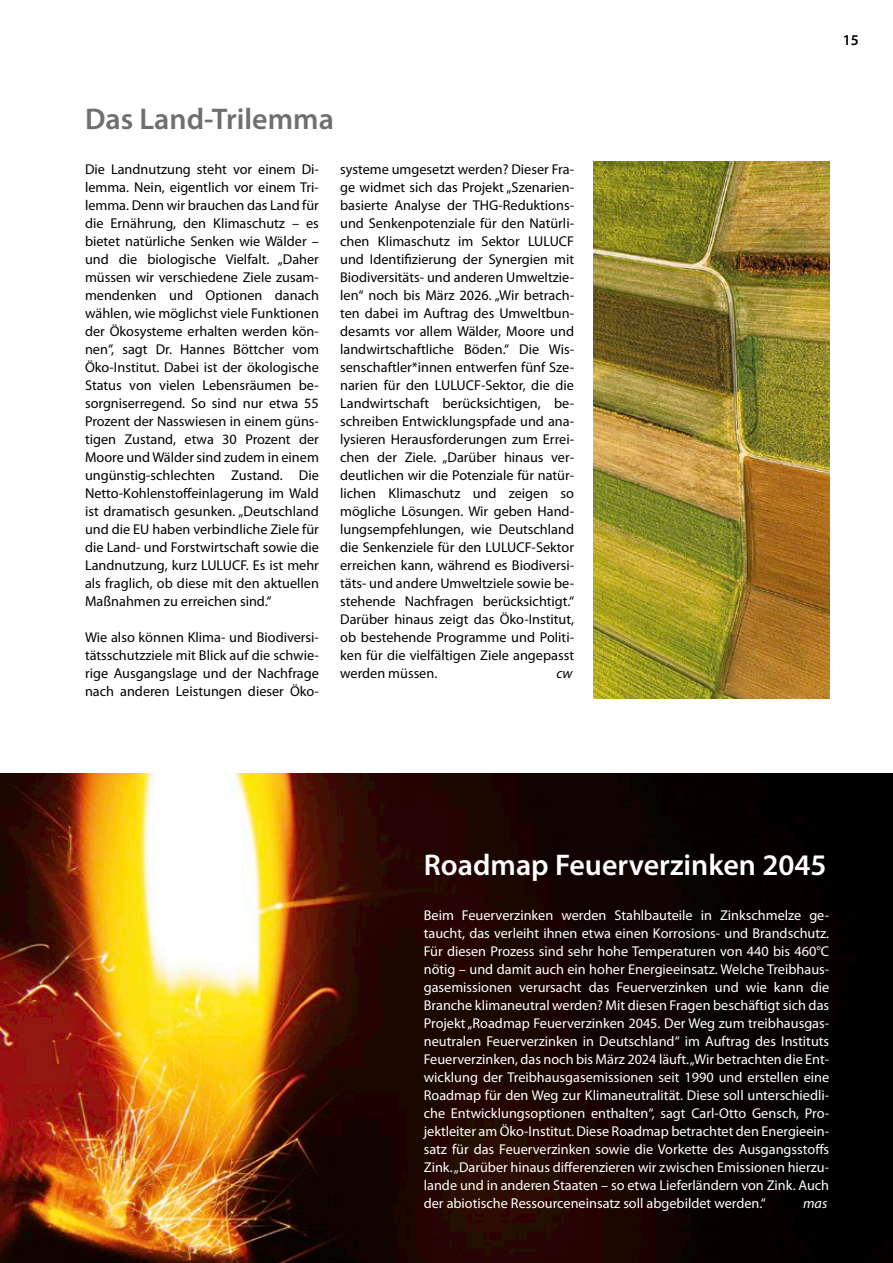
<style>
.page{position:relative;width:893px;height:1263px;background:#fff}
.page>*{position:absolute;margin:0;border:0;box-sizing:border-box;transform-origin:0 0}
.t1{font:600 30px "Myriad Pro";color:#fff}
.t2{font:600 30px "Myriad Pro";color:#706f6e}
.t3{font:600 15px "Myriad Pro";color:#000}
.t4{font:14.25px/18px "Myriad Pro";color:#000;text-align:justify}
.t5{font:14.25px/18px "Myriad Pro";color:#fff;text-align:justify}
.t6{font:italic 14.25px "Myriad Pro";color:#fff}
.t7{font:italic 14.25px "Myriad Pro";color:#000}
</style>
<div class="page">
<img style="left:0;top:774px;width:893px;height:489px">
<img style="left:593px;top:162px;width:236px;height:537px">
<h1 class="t2" style="left:85px;top:100px;width:250px">Das Land-Trilemma</h1>
<p class="t4" style="left:85px;top:160px;width:235px">Die Landnutzung steht vor einem Di&shy;lemma. Nein, eigentlich vor einem Tri&shy;lemma. Denn wir brauchen das Land für die Ernährung, den Klimaschutz – es bietet natürliche Senken wie Wälder – und die biologische Vielfalt. „Daher müssen wir verschiedene Ziele zusam&shy;mendenken und Optionen danach wählen, wie möglichst viele Funktionen der Ökosysteme erhalten werden kön&shy;nen“, sagt Dr. Hannes Böttcher vom Öko-Institut. Dabei ist der ökologische Status von vielen Lebensräumen be&shy;sorgniserregend. So sind nur etwa 55<br>Prozent der Nasswiesen in einem güns&shy;tigen Zustand, etwa 30 Prozent der Moore und Wälder sind zudem in einem ungünstig-schlechten Zustand. Die Netto-Kohlenstoffeinlagerung im Wald ist dramatisch gesunken. „Deutschland und die EU haben verbindliche Ziele für die Land- und Forstwirtschaft sowie die Landnutzung, kurz LULUCF. Es ist mehr als fraglich, ob diese mit den aktuellen Maßnahmen zu erreichen sind.“</p>
<p class="t4" style="left:85px;top:628px;width:235px">Wie also können Klima- und Biodiversi&shy;tätsschutzziele mit Blick auf die schwie&shy;rige Ausgangslage und der Nachfrage nach anderen Leistungen dieser Öko-</p>
<p class="t4" style="left:340px;top:160px;width:235px">systeme umgesetzt werden? Dieser Fra&shy;ge widmet sich das Projekt „Szenarien&shy;basierte Analyse der THG-Reduktions&shy;und Senkenpotenziale für den Natürli&shy;chen Klimaschutz im Sektor LULUCF und Identifizierung der Synergien mit Biodiversitäts- und anderen Umweltzie&shy;len“ noch bis März 2026. „Wir betrach&shy;ten dabei im Auftrag des Umweltbun&shy;desamts vor allem Wälder, Moore und landwirtschaftliche Böden.“ Die Wis&shy;senschaftler*innen entwerfen fünf Sze&shy;narien für den LULUCF-Sektor, die die Landwirtschaft berücksichtigen, be&shy;schreiben Entwicklungspfade und ana&shy;lysieren Herausforderungen zum Errei&shy;chen der Ziele. „Darüber hinaus ver&shy;deutlichen wir die Potenziale für natür&shy;lichen Klimaschutz und zeigen so mögliche Lösungen. Wir geben Hand&shy;lungsempfehlungen, wie Deutschland die Senkenziele für den LULUCF-Sektor erreichen kann, während es Biodiversi&shy;täts- und andere Umweltziele sowie be&shy;stehende Nachfragen berücksichtigt.“ Darüber hinaus zeigt das Öko-Institut, ob bestehende Programme und Politi&shy;ken für die vielfältigen Ziele angepasst werden müssen.</p>
<p class="t7" style="left:556px;top:664px;width:18px">cw</p>
<p class="t3" style="left:843px;top:31px;width:18px">15</p>
<h1 class="t1" style="left:424px;top:846px;width:404px">Roadmap Feuerverzinken 2045</h1>
<p class="t5" style="left:424px;top:906px;width:407px">Beim Feuerverzinken werden Stahlbauteile in Zinkschmelze ge&shy;taucht, das verleiht ihnen etwa einen Korrosions- und Brandschutz.<br>Für diesen Prozess sind sehr hohe Temperaturen von 440 bis 460°C nötig – und damit auch ein hoher Energieeinsatz. Welche Treibhaus&shy;gasemissionen verursacht das Feuerverzinken und wie kann die Branche klimaneutral werden? Mit diesen Fragen beschäftigt sich das Projekt „Roadmap Feuerverzinken 2045. Der Weg zum treibhausgas&shy;neutralen Feuerverzinken in Deutschland“ im Auftrag des Instituts Feuerverzinken, das noch bis März 2024 läuft. „Wir betrachten die Ent&shy;wicklung der Treibhausgasemissionen seit 1990 und erstellen eine Roadmap für den Weg zur Klimaneutralität. Diese soll unterschiedli&shy;che Entwicklungsoptionen enthalten“, sagt Carl-Otto Gensch, Pro&shy;jektleiter am Öko-Institut. Diese Roadmap betrachtet den Energieein&shy;satz für das Feuerverzinken sowie die Vorkette des Ausgangsstoffs Zink. „Darüber hinaus differenzieren wir zwischen Emissionen hierzu&shy;lande und in anderen Staaten – so etwa Lieferländern von Zink. Auch der abiotische Ressourceneinsatz soll abgebildet werden.“</p>
<p class="t6" style="left:803px;top:1194px;width:26px">mas</p>
</div>
